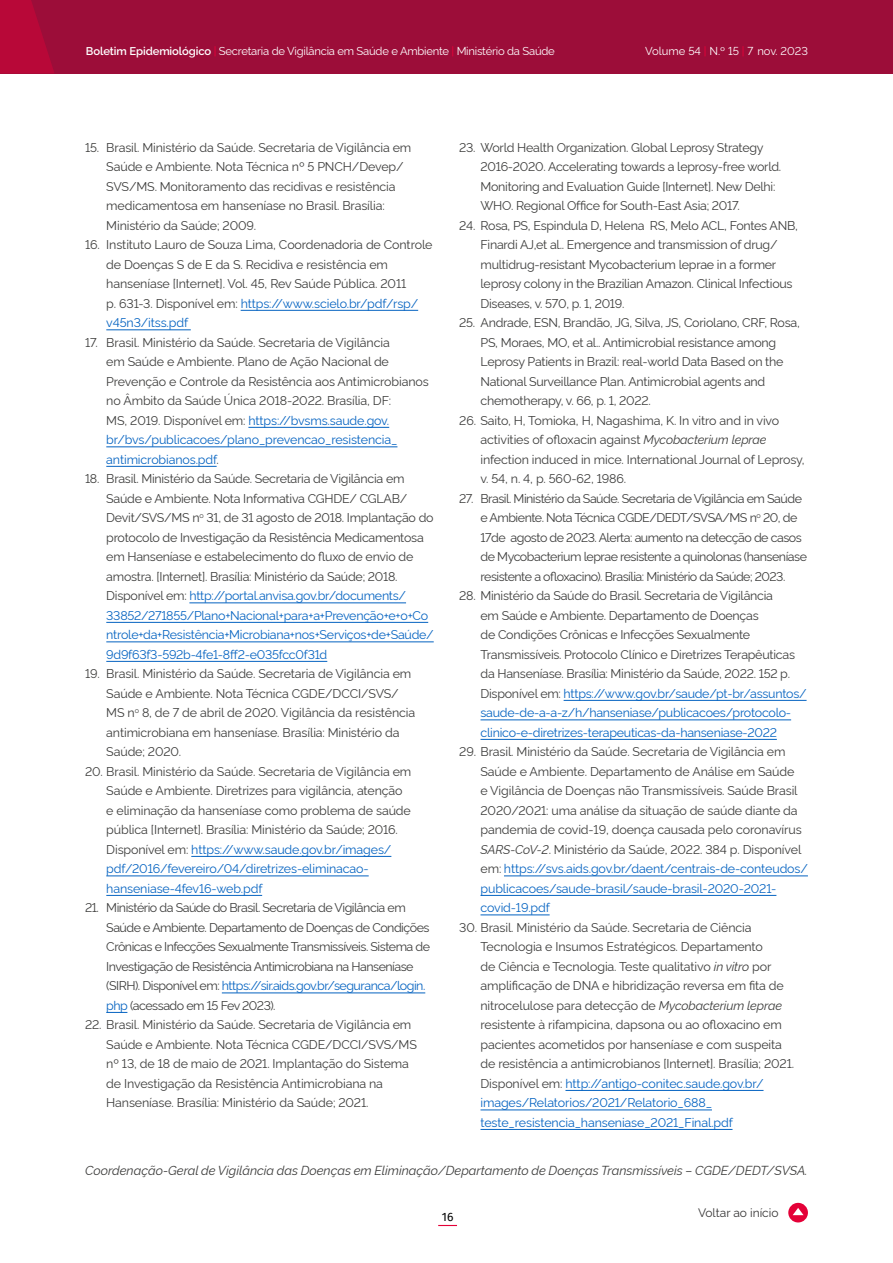
<style>
.page{position:relative;width:893px;height:1263px;background:#fff}
.page>*{position:absolute;margin:0;border:0;box-sizing:border-box;transform-origin:0 0}
.t1{font:italic 12.75px "Rawline";color:#3c3c3b}
.t2{font:12.45px/19.5px "Rawline";letter-spacing:-.02em;color:#3c3c3b}
.t3{font:12.45px/19.5px "Rawline";letter-spacing:-.04em;color:#3c3c3b}
.t4{font:12px "Rawline";color:#373636}
.t5{font:12px "Fira Sans";color:#000}
.t6{font:11.25px "Rawline";letter-spacing:-.02em;color:#fff}
.t7{font:11.25px "Rawline";color:#fff}
.s1{font-weight:600}
.s2{font-weight:500;color:#e40138}
.s3{color:#0563c1}
.s4{font-style:italic}
</style>
<div class="page">
<div style="left:0;top:0;width:893px;height:74px;background:#9c0d39"></div>
<svg style="left:438px;top:1225px;width:19px;height:1px"></svg>
<svg style="left:0;top:0;width:54px;height:74px"></svg>
<hr style="left:241px;top:310px;width:177px;height:1px;background:#0563c1">
<hr style="left:106px;top:329px;width:85px;height:1px;background:#0563c1">
<hr style="left:248px;top:427px;width:141px;height:1px;background:#0563c1">
<hr style="left:106px;top:446px;width:291px;height:1px;background:#0563c1">
<hr style="left:106px;top:466px;width:111px;height:1px;background:#0563c1">
<hr style="left:189px;top:602px;width:217px;height:1px;background:#0563c1">
<hr style="left:106px;top:622px;width:322px;height:1px;background:#0563c1">
<hr style="left:106px;top:641px;width:328px;height:1px;background:#0563c1">
<hr style="left:106px;top:661px;width:221px;height:1px;background:#0563c1">
<hr style="left:191px;top:856px;width:200px;height:1px;background:#0563c1">
<hr style="left:106px;top:875px;width:263px;height:1px;background:#0563c1">
<hr style="left:106px;top:895px;width:156px;height:1px;background:#0563c1">
<hr style="left:222px;top:992px;width:203px;height:1px;background:#0563c1">
<svg style="left:106px;top:1012px;width:21px;height:1px"></svg>
<hr style="left:564px;top:700px;width:243px;height:1px;background:#0563c1">
<hr style="left:480px;top:719px;width:311px;height:1px;background:#0563c1">
<hr style="left:480px;top:739px;width:297px;height:1px;background:#0563c1">
<hr style="left:504px;top:875px;width:304px;height:1px;background:#0563c1">
<hr style="left:480px;top:895px;width:296px;height:1px;background:#0563c1">
<hr style="left:480px;top:914px;width:70px;height:1px;background:#0563c1">
<hr style="left:565px;top:1090px;width:198px;height:1px;background:#0563c1">
<hr style="left:480px;top:1109px;width:232px;height:1px;background:#0563c1">
<hr style="left:480px;top:1129px;width:252px;height:1px;background:#0563c1">
<div style="left:788px;top:1203px;width:20px;height:19px;background:#e40138;border-radius:50%"></div>
<svg style="left:793px;top:1208px;width:11px;height:7px"></svg>
<p class="t6" style="left:86px;top:42px;width:470px"><span class="s1">Boletim Epidemiológico</span> <span class="s2">|</span> Secretaria de Vigilância em Saúde e Ambiente <span class="s2">|</span> Ministério da Saúde</p>
<p class="t7" style="left:645px;top:43px;width:164px">Volume 54 <span class="s2">|</span> N.º 15 <span class="s2">|</span> 7 nov. 2023</p>
<p class="t2" style="left:106px;top:136px;width:307px;text-indent:-21px">15. Brasil. Ministério da Saúde. Secretaria de Vigilância em Saúde e Ambiente. Nota Técnica nº 5 PNCH/Devep/ SVS/MS. Monitoramento das recidivas e resistência medicamentosa em hanseníase no Brasil. Brasília:<br>Ministério da Saúde; 2009.</p>
<p class="t2" style="left:106px;top:234px;width:328px;text-indent:-21px">16. Instituto Lauro de Souza Lima, Coordenadoria de Controle de Doenças S de E da S. Recidiva e resistência em hanseníase [Internet]. Vol. 45, Rev Saúde Pública. 2011<br>p. 631-3. Disponível em: <span class="s3">https://www.scielo.br/pdf/rsp/ v45n3/itss.pdf</span></p>
<p class="t2" style="left:106px;top:331px;width:324px;text-indent:-21px">17. Brasil. Ministério da Saúde. Secretaria de Vigilância<br>em Saúde e Ambiente. Plano de Ação Nacional de Prevenção e Controle da Resistência aos Antimicrobianos no Âmbito da Saúde Única 2018-2022. Brasília, DF:<br>MS, 2019. Disponível em: <span class="s3">https://bvsms.saude.gov. br/bvs/publicacoes/plano_prevencao_resistencia_ antimicrobianos.pdf</span>.</p>
<p class="t2" style="left:106px;top:467px;width:329px;text-indent:-21px">18. Brasil. Ministério da Saúde. Secretaria de Vigilância em Saúde e Ambiente. Nota Informativa CGHDE/ CGLAB/ Devit/SVS/MS n<sup>o</sup> 31, de 31 agosto de 2018. Implantação do protocolo de Investigação da Resistência Medicamentosa em Hanseníase e estabelecimento do fluxo de envio de amostra. [Internet]. Brasília: Ministério da Saúde; 2018.<br>Disponível em: <span class="s3">http://portal.anvisa.gov.br/documents/ 33852/271855/Plano+Nacional+para+a+Prevenção+e+o+Co ntrole+da+Resistência+Microbiana+nos+Serviços+de+Saúde/ 9d9f63f3-592b-4fe1-8ff2-e035fcc0f31d</span></p>
<p class="t2" style="left:106px;top:663px;width:310px;text-indent:-21px">19. Brasil. Ministério da Saúde. Secretaria de Vigilância em Saúde e Ambiente. Nota Técnica CGDE/DCCI/SVS/ MS n<sup>o</sup> 8, de 7 de abril de 2020. Vigilância da resistência antimicrobiana em hanseníase. Brasília: Ministério da Saúde; 2020.</p>
<p class="t2" style="left:106px;top:760px;width:307px;text-indent:-21px">20. Brasil. Ministério da Saúde. Secretaria de Vigilância em Saúde e Ambiente. Diretrizes para vigilância, atenção e eliminação da hanseníase como problema de saúde pública [Internet]. Brasília: Ministério da Saúde; 2016.<br>Disponível em: <span class="s3">https://www.saude.gov.br/images/ pdf/2016/fevereiro/04/diretrizes-eliminacao&shy;hanseniase-4fev16-web.pdf</span></p>
<p class="t3" style="left:106px;top:897px;width:325px;text-indent:-21px">21. Ministério da Saúde do Brasil. Secretaria de Vigilância em Saúde e Ambiente. Departamento de Doenças de Condições Crônicas e Infecções Sexualmente Transmissíveis. Sistema de Investigação de Resistência Antimicrobiana na Hanseníase (SIRH). Disponível em: <span class="s3">https://sir.aids.gov.br/seguranca/login. php</span> (acessado em 15 Fev 2023).</p>
<p class="t2" style="left:106px;top:1013px;width:312px;text-indent:-21px">22. Brasil. Ministério da Saúde. Secretaria de Vigilância em Saúde e Ambiente. Nota Técnica CGDE/DCCI/SVS/MS nº 13, de 18 de maio de 2021. Implantação do Sistema de Investigação da Resistência Antimicrobiana na Hanseníase. Brasília: Ministério da Saúde; 2021.</p>
<p class="t2" style="left:480px;top:136px;width:302px;text-indent:-21px">23. World Health Organization. Global Leprosy Strategy 2016-2020. Accelerating towards a leprosy-free world.<br>Monitoring and Evaluation Guide [Internet]. New Delhi:<br>WHO. Regional Office for South-East Asia; 2017.</p>
<p class="t2" style="left:480px;top:214px;width:319px;text-indent:-21px">24. Rosa, PS, Espindula D, Helena RS, Melo ACL, Fontes ANB, Finardi AJ,et al.. Emergence and transmission of drug/ multidrug-resistant Mycobacterium leprae in a former leprosy colony in the Brazilian Amazon. Clinical Infectious Diseases, v. 570, p. 1, 2019.</p>
<p class="t2" style="left:480px;top:312px;width:321px;text-indent:-21px">25. Andrade, ESN, Brandão, JG, Silva, JS, Coriolano, CRF, Rosa, PS, Moraes, MO, et al.. Antimicrobial resistance among Leprosy Patients in Brazil: real-world Data Based on the National Surveillance Plan. Antimicrobial agents and chemotherapy, v. 66, p. 1, 2022.</p>
<p class="t2" style="left:480px;top:409px;width:326px;text-indent:-21px">26. Saito, H, Tomioka, H, Nagashima, K. In vitro and in vivo activities of ofloxacin against <span class="s4">Mycobacterium leprae </span>infection induced in mice. International Journal of Leprosy, v. 54, n. 4, p. 560-62, 1986.</p>
<p class="t3" style="left:480px;top:487px;width:328px;text-indent:-21px">27. Brasil. Ministério da Saúde. Secretaria de Vigilância em Saúde e Ambiente. Nota Técnica CGDE/DEDT/SVSA/MS n<sup>o</sup> 20, de 17de agosto de 2023. Alerta: aumento na detecção de casos de Mycobacterium leprae resistente a quinolonas (hanseníase resistente a ofloxacino). Brasília: Ministério da Saúde; 2023.</p>
<p class="t2" style="left:480px;top:585px;width:328px;text-indent:-21px">28. Ministério da Saúde do Brasil. Secretaria de Vigilância<br>em Saúde e Ambiente. Departamento de Doenças<br>de Condições Crônicas e Infecções Sexualmente Transmissíveis. Protocolo Clínico e Diretrizes Terapêuticas da Hanseníase. Brasília: Ministério da Saúde, 2022. 152 p.<br>Disponível em: <span class="s3">https://www.gov.br/saude/pt-br/assuntos/ saude-de-a-a-z/h/hanseniase/publicacoes/protocolo&shy;clinico-e-diretrizes-terapeuticas-da-hanseniase-2022</span></p>
<p class="t2" style="left:480px;top:741px;width:329px;text-indent:-21px">29. Brasil. Ministério da Saúde. Secretaria de Vigilância em Saúde e Ambiente. Departamento de Análise em Saúde<br>e Vigilância de Doenças não Transmissíveis. Saúde Brasil 2020/2021: uma análise da situação de saúde diante da pandemia de covid-19, doença causada pelo coronavírus <span class="s4">SARS-CoV-2</span>. Ministério da Saúde, 2022. 384 p. Disponível em: <span class="s3">https://svs.aids.gov.br/daent/centrais-de-conteudos/ publicacoes/saude-brasil/saude-brasil-2020-2021- covid-19.pdf</span></p>
<p class="t2" style="left:480px;top:916px;width:315px;text-indent:-21px">30. Brasil. Ministério da Saúde. Secretaria de Ciência Tecnologia e Insumos Estratégicos. Departamento<br>de Ciência e Tecnologia. Teste qualitativo <span class="s4">in vitro</span> por amplificação de DNA e hibridização reversa em fita de nitrocelulose para detecção de <span class="s4">Mycobacterium leprae </span>resistente à rifampicina, dapsona ou ao ofloxacino em pacientes acometidos por hanseníase e com suspeita de resistência a antimicrobianos [Internet]. Brasília; 2021.<br>Disponível em: <span class="s3">http://antigo-conitec.saude.gov.br/ images/Relatorios/2021/Relatorio_688_ teste_resistencia_hanseniase_2021_Final.pdf</span></p>
<p class="t1" style="left:85px;top:1160px;width:724px">Coordenação-Geral de Vigilância das Doenças em Eliminação/Departamento de Doenças Transmissíveis – CGDE/DEDT/SVSA.</p>
<p class="t5" style="left:442px;top:1207px;width:13px">16</p>
<p class="t4" style="left:698px;top:1203px;width:82px">Voltar ao início</p>
</div>
